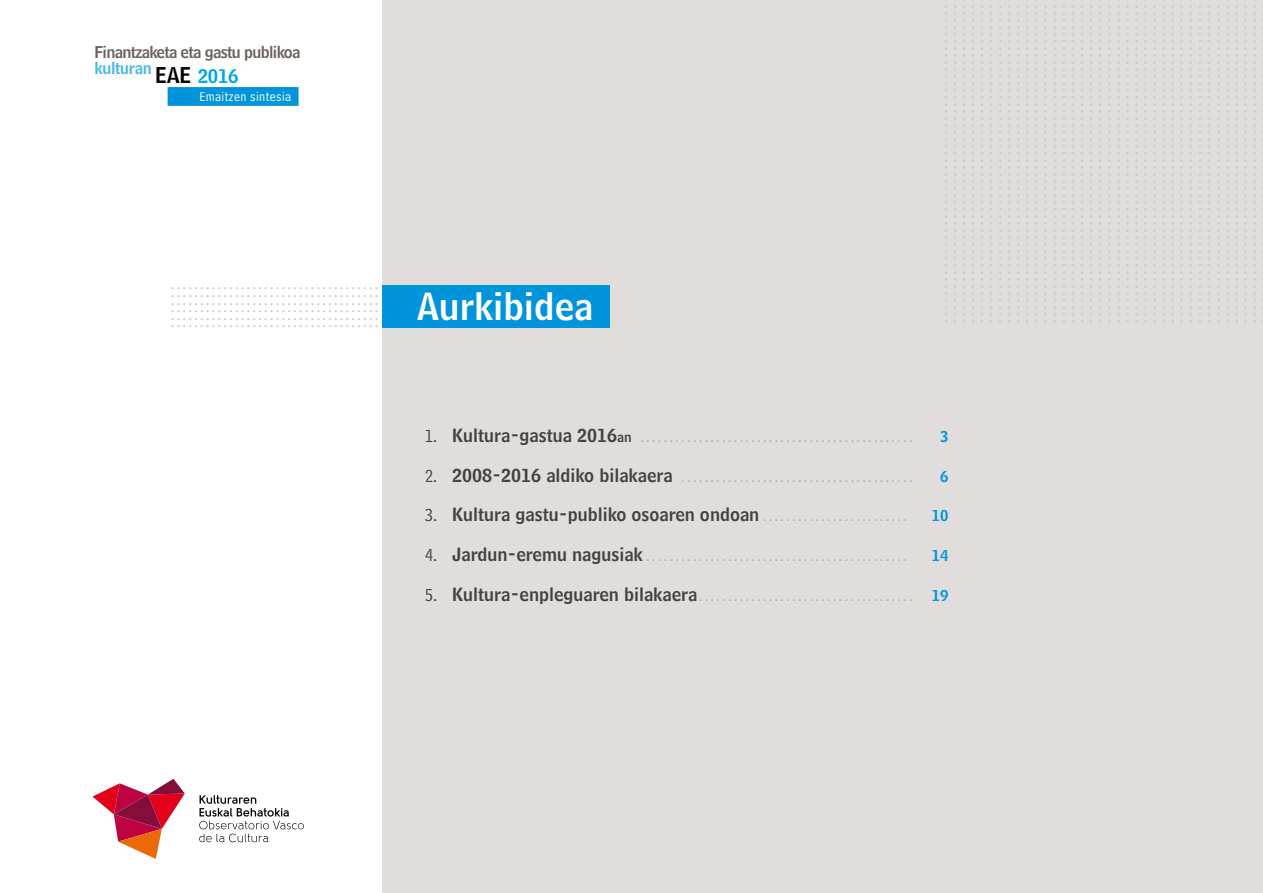
<style>
.page{position:relative;width:1263px;height:893px;background:#fff}
.page>*{position:absolute;margin:0;border:0;box-sizing:border-box;transform-origin:0 0}
.t1{font:36.9px "Bell Centennial Name And Number";color:#fff}
.t2{font:21.6px "Minion Pro";color:#cdc8c6}
.t3{font:18px "Minion Pro";color:#cdc8c6}
.t4{font:18px "Bell Centennial Name And Number";color:#424241}
.t5{font:16.05px/16px "Bell Centennial Name And Number";letter-spacing:-.04em;color:#6c615c}
.t6{font:15px "Bell Centennial Name And Number";color:#0095db}
.t7{font:13.5px "Bell Centennial Address";letter-spacing:.03em;color:#fff}
.t8{font:10.5px "Bell Centennial Name And Number";color:#b7b0ae}
.s1{color:#43b7ea}
.s2{font-size:21.45px;color:#000}
.s3{font-size:18.75px;color:#00a8e4}
.s4{font-family:"Bell Centennial Address";font-size:18px;color:#424241}
.s5{font-size:18px;color:#424241}
.s6{font-size:13.5px;color:#424241}
.s7{font-family:"Bell Centennial Address"}
.s8{font-size:10.5px;color:#b7b0ae}
</style>
<div class="page">
<svg style="left:199px;top:795px;width:105px;height:47px"></svg>
<svg style="left:92px;top:779px;width:93px;height:80px"></svg>
<div style="left:168px;top:87px;width:131px;height:19px;background:#0095db"></div>
<div style="left:383px;top:0;width:880px;height:893px;background:#e0dddc"></div>
<div style="left:383px;top:285px;width:227px;height:42px;background:#0095db"></div>
<p class="t5" style="left:95px;top:44px;width:207px">Finantzaketa eta gastu publikoa <span class="s1">kulturan</span> <span class="s2">EAE</span> <span class="s3">2016</span></p>
<p class="t7" style="left:199px;top:88px;width:93px">Emaitzen sintesia</p>
<p class="t3" style="left:170px;top:272px;width:211px">………………………………</p>
<p class="t3" style="left:170px;top:279px;width:211px">………………………………</p>
<p class="t3" style="left:170px;top:287px;width:211px">………………………………</p>
<p class="t3" style="left:170px;top:294px;width:211px">………………………………</p>
<p class="t3" style="left:170px;top:302px;width:211px">………………………………</p>
<p class="t3" style="left:170px;top:309px;width:211px">………………………………</p>
<h1 class="t1" style="left:417px;top:283px;width:178px">Aurkibidea</h1>
<p class="t2" style="left:966px;top:10px;width:316px;rotate:90deg">………………………………………</p>
<p class="t2" style="left:975px;top:10px;width:316px;rotate:90deg">………………………………………</p>
<p class="t2" style="left:984px;top:10px;width:316px;rotate:90deg">………………………………………</p>
<p class="t2" style="left:993px;top:10px;width:316px;rotate:90deg">………………………………………</p>
<p class="t2" style="left:1002px;top:10px;width:316px;rotate:90deg">………………………………………</p>
<p class="t2" style="left:1011px;top:10px;width:316px;rotate:90deg">………………………………………</p>
<p class="t2" style="left:1021px;top:10px;width:316px;rotate:90deg">………………………………………</p>
<p class="t2" style="left:1030px;top:10px;width:316px;rotate:90deg">………………………………………</p>
<p class="t2" style="left:1039px;top:10px;width:316px;rotate:90deg">………………………………………</p>
<p class="t2" style="left:1048px;top:10px;width:316px;rotate:90deg">………………………………………</p>
<p class="t2" style="left:1057px;top:10px;width:316px;rotate:90deg">………………………………………</p>
<p class="t2" style="left:1066px;top:10px;width:316px;rotate:90deg">………………………………………</p>
<p class="t2" style="left:1075px;top:10px;width:316px;rotate:90deg">………………………………………</p>
<p class="t2" style="left:1084px;top:10px;width:316px;rotate:90deg">………………………………………</p>
<p class="t2" style="left:1094px;top:10px;width:316px;rotate:90deg">………………………………………</p>
<p class="t2" style="left:1103px;top:10px;width:316px;rotate:90deg">………………………………………</p>
<p class="t2" style="left:1112px;top:10px;width:316px;rotate:90deg">………………………………………</p>
<p class="t2" style="left:1121px;top:10px;width:316px;rotate:90deg">………………………………………</p>
<p class="t2" style="left:1130px;top:10px;width:316px;rotate:90deg">………………………………………</p>
<p class="t2" style="left:1139px;top:10px;width:316px;rotate:90deg">………………………………………</p>
<p class="t2" style="left:1148px;top:10px;width:316px;rotate:90deg">………………………………………</p>
<p class="t2" style="left:1157px;top:10px;width:316px;rotate:90deg">………………………………………</p>
<p class="t2" style="left:1166px;top:10px;width:316px;rotate:90deg">………………………………………</p>
<p class="t2" style="left:1175px;top:10px;width:316px;rotate:90deg">………………………………………</p>
<p class="t2" style="left:1184px;top:10px;width:316px;rotate:90deg">………………………………………</p>
<p class="t2" style="left:1193px;top:10px;width:316px;rotate:90deg">………………………………………</p>
<p class="t2" style="left:1202px;top:10px;width:316px;rotate:90deg">………………………………………</p>
<p class="t2" style="left:1211px;top:10px;width:316px;rotate:90deg">………………………………………</p>
<p class="t2" style="left:1220px;top:10px;width:316px;rotate:90deg">………………………………………</p>
<p class="t2" style="left:1229px;top:10px;width:316px;rotate:90deg">………………………………………</p>
<p class="t2" style="left:1239px;top:10px;width:316px;rotate:90deg">………………………………………</p>
<p class="t2" style="left:1248px;top:10px;width:316px;rotate:90deg">………………………………………</p>
<p class="t2" style="left:1257px;top:10px;width:316px;rotate:90deg">………………………………………</p>
<p class="t2" style="left:1266px;top:10px;width:316px;rotate:90deg">………………………………………</p>
<p class="t2" style="left:1275px;top:10px;width:316px;rotate:90deg">………………………………………</p>
<p class="t8" style="left:425px;top:431px;width:488px"><span class="s4">1.</span> <span class="s5">Kultura-gastua 2016</span><span class="s6">an</span> . . . . . . . . . . . . . . . . . . . . . . . . . . . . . . . . . . . . . . . . . . . . . . .</p>
<p class="t6" style="left:940px;top:427px;width:10px">3</p>
<p class="t8" style="left:425px;top:471px;width:488px"><span class="s4">2.</span> <span class="s5">2008-2016 aldiko bilakaera</span> . . . . . . . . . . . . . . . . . . . . . . . . . . . . . . . . . . . . . . . .</p>
<p class="t6" style="left:940px;top:467px;width:10px">6</p>
<p class="t4" style="left:425px;top:503px;width:477px"><span class="s7">3.</span> Kultura gastu-publiko osoaren ondoan <span class="s8">. . . . . . . . . . . . . . . . . . . . . . . .</span></p>
<p class="t6" style="left:932px;top:506px;width:18px">10</p>
<p class="t8" style="left:425px;top:551px;width:477px"><span class="s4">4.</span> <span class="s5">Jardun-eremu nagusiak</span> . . . . . . . . . . . . . . . . . . . . . . . . . . . . . . . . . . . . . . . . . . . .</p>
<p class="t6" style="left:932px;top:546px;width:18px">14</p>
<p class="t8" style="left:425px;top:590px;width:488px"><span class="s4">5.</span> <span class="s5">Kultura-enpleguaren bilakaera</span> . . . . . . . . . . . . . . . . . . . . . . . . . . . . . . . . . . . . .</p>
<p class="t6" style="left:932px;top:586px;width:18px">19</p>
</div>
